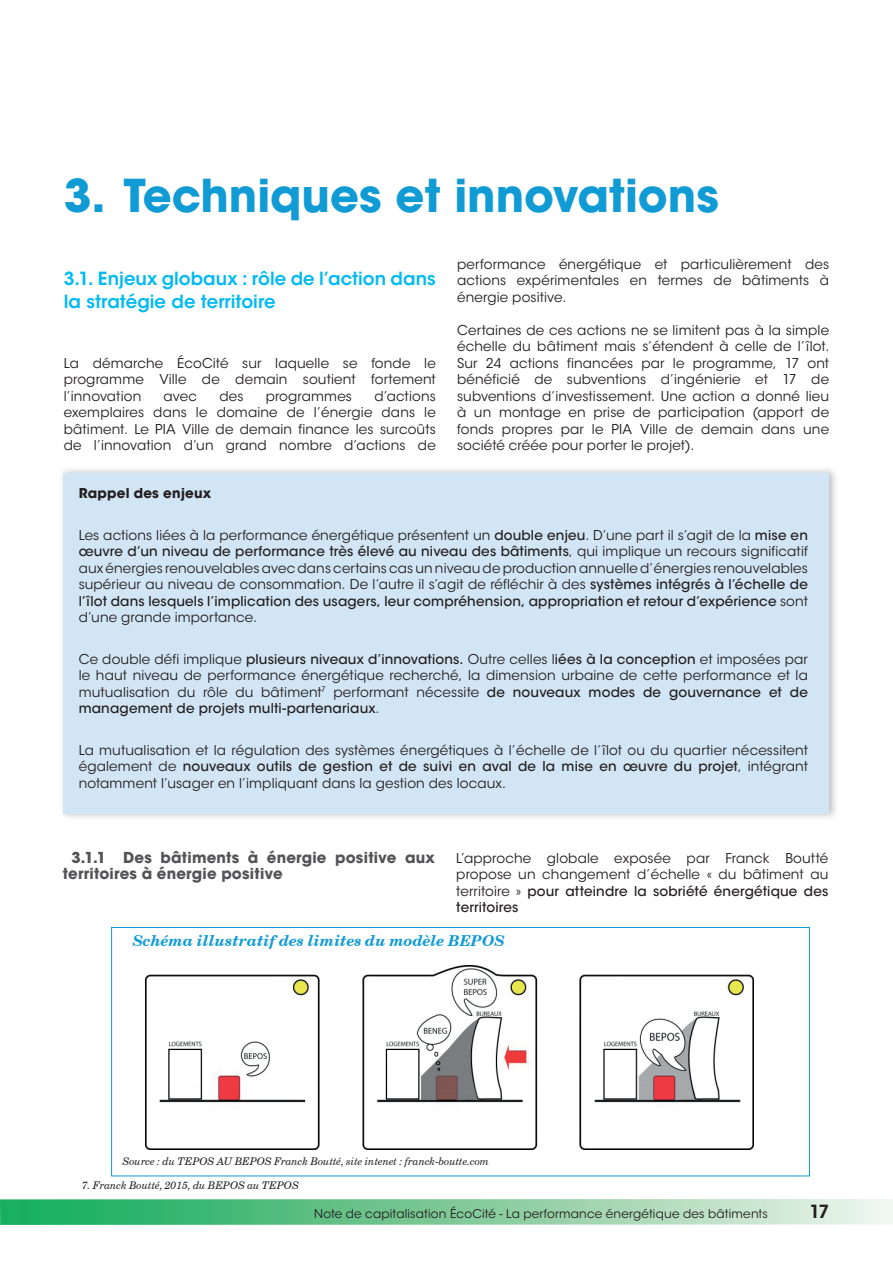
<style>
.page{position:relative;width:893px;height:1263px;background:#fff}
.page>*{position:absolute;margin:0;border:0;box-sizing:border-box;transform-origin:0 0}
.t1{font:700 45px "ITC Avant Garde Std";color:#119bd4}
.t2{font:600 18px/22.5px "ITC Avant Garde Std";color:#00baf1}
.t3{font:600 18px "ITC Avant Garde Std";color:#231f20}
.t4{font:700 15px/16.5px "ITC Avant Garde Std";letter-spacing:.015em;color:#535355}
.t5{font:italic 700 15px "Century Schoolbook BT";letter-spacing:.01em;color:#119bd4}
.t6{font:13.5px/16.5px "ITC Avant Garde Std";letter-spacing:.01em;color:#231f20;text-align:justify}
.t7{font:700 13.5px "ITC Avant Garde Std";letter-spacing:.015em;color:#231f20}
.t8{font:12px "ITC Avant Garde Std";letter-spacing:.015em;color:#231f20}
.t9{font:italic 10.5px "Century Schoolbook BT";color:#231f20}
.s1{font-weight:500}
</style>
<div class="page">
<svg style="left:0;top:1199px;width:893px;height:26px;background:#80cd9d"></svg>
<img style="left:62px;top:469px;width:774px;height:349px">
<div style="left:64px;top:473px;width:765px;height:340px;background:#d2e5f4"></div>
<img style="left:145px;top:966px;width:609px;height:183px">
<div style="left:111px;top:927px;width:699px;height:249px;border:1px solid #119bd4"></div>
<h1 class="t1" style="left:64px;top:166px;width:656px">3. Techniques et innovations</h1>
<h2 class="t2" style="left:64px;top:267px;width:374px">3.1. Enjeux globaux : rôle de l’action dans la stratégie de territoire</h2>
<p class="t6" style="left:64px;top:355px;width:374px">La démarche ÉcoCité sur laquelle se fonde le programme Ville de demain soutient fortement l’innovation</p>
<p class="t6" style="left:64px;top:388px;width:374px;text-indent:311px">d’actions exemplaires dans le domaine de l’énergie dans le bâtiment. Le PIA Ville de demain finance les surcoûts de l’innovation d’un grand nombre d’actions de</p>
<p class="t6" style="left:164px;top:388px;width:35px">avec</p>
<p class="t6" style="left:219px;top:388px;width:26px">des</p>
<p class="t6" style="left:266px;top:388px;width:88px">programmes</p>
<p class="t6" style="left:457px;top:256px;width:374px">performance énergétique et particulièrement des actions expérimentales en termes de bâtiments à énergie positive.</p>
<p class="t6" style="left:457px;top:322px;width:374px">Certaines de ces actions ne se limitent pas à la simple échelle du bâtiment mais s’étendent à celle de l’îlot.<br>Sur 24 actions financées par le programme, 17 ont bénéficié de subventions d’ingénierie et 17 de subventions d’investissement. Une action a donné lieu à un montage en prise de participation (apport de fonds propres par le PIA Ville de demain dans une société créée pour porter le projet).</p>
<p class="t7" style="left:79px;top:484px;width:134px">Rappel des enjeux</p>
<p class="t6" style="left:79px;top:527px;width:731px">Les actions liées à la performance énergétique présentent un <span class="s1">double enjeu</span>. D’une part il s’agit de la <span class="s1">mise en œuvre d’un niveau de performance très élevé au niveau des bâtiments</span>, qui implique un recours significatif aux énergies renouvelables avec dans certains cas un niveau de production annuelle d’énergies renouvelables supérieur au niveau de consommation. De l’autre il s’agit de réfléchir à des <span class="s1">systèmes intégrés à l’échelle de l’îlot dans lesquels l’implication des usagers, leur compréhension, appropriation et retour d’expérience</span> sont d’une grande importance.</p>
<p class="t6" style="left:79px;top:651px;width:731px">Ce double défi implique <span class="s1">plusieurs niveaux d’innovations.</span> Outre celles l<span class="s1">iées à la conception</span> et imposées par le haut niveau de performance énergétique recherché, la dimension urbaine de cette performance et la mutualisation du rôle du bâtiment<sup>7</sup> performant nécessite <span class="s1">de nouveaux modes de gouvernance et de management de projets multi-partenariaux</span>.</p>
<p class="t6" style="left:79px;top:742px;width:731px">La mutualisation et la régulation des systèmes énergétiques à l’échelle de l’îlot ou du quartier nécessitent également de <span class="s1">nouveaux outils de gestion et de suivi en aval de la mise en œuvre du projet</span>, intégrant notamment l’usager en l’impliquant dans la gestion des locaux.</p>
<p class="t4" style="left:63px;top:849px;width:374px;text-indent:9px">3.1.1 Des bâtiments à énergie positive aux territoires à énergie positive</p>
<p class="t6" style="left:456px;top:850px;width:374px">L’approche globale exposée par Franck Boutté propose un changement d’échelle « du bâtiment au territoire » <span class="s1">pour atteindre la sobriété énergétique des territoires</span></p>
<p class="t5" style="left:133px;top:931px;width:374px">Schéma illustratif des limites du modèle BEPOS</p>
<p class="t9" style="left:122px;top:1155px;width:368px">Source : du TEPOS AU BEPOS Franck Boutté, site intenet : franck-boutte.com</p>
<p class="t9" style="left:82px;top:1179px;width:219px">7. Franck Boutté, 2015, du BEPOS au TEPOS</p>
<p class="t8" style="left:314px;top:1206px;width:455px">Note de capitalisation ÉcoCité - La performance énergétique des bâtiments</p>
<h2 class="t3" style="left:809px;top:1200px;width:21px">17</h2>
</div>
